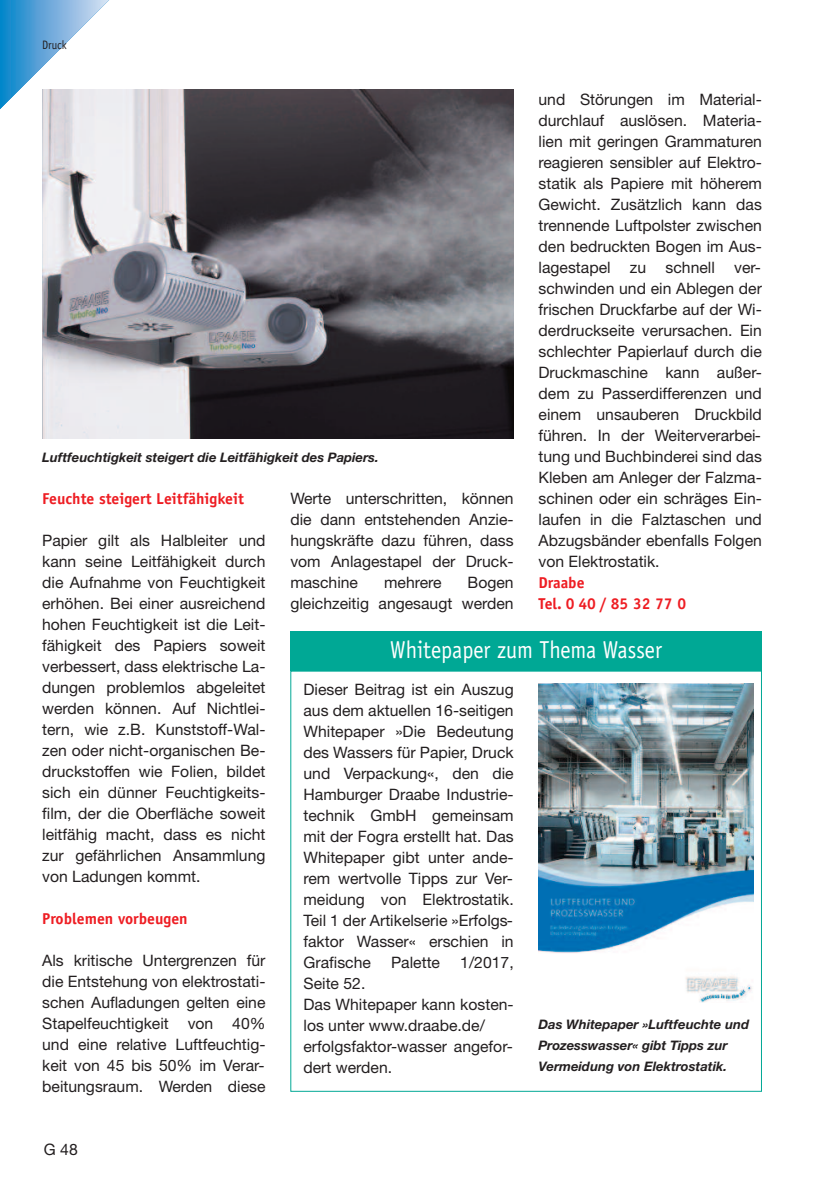
<style>
.page{position:relative;width:819px;height:1191px;background:#fff}
.page>*{position:absolute;margin:0;border:0;box-sizing:border-box;transform-origin:0 0}
.t1{font:24.5px "Officina Sans";color:#fff;scale:.9 1}
.t2{font:15.75px/21px "Helvetica Neue LT Std";color:#231f20;text-align:justify}
.t3{font:700 15.75px/21px "Officina Sans";color:#ee1d23}
.t4{font:italic 700 13.12px/21px "Helvetica Neue LT Std";color:#231f20}
.t5{font:12.25px "Officina Sans";color:#231f20;scale:.9 1}
</style>
<div class="page">
<svg style="left:0;top:0;width:109px;height:109px"></svg>
<div style="left:290px;top:631px;width:471px;height:40px;background:#00a895"></div>
<img style="left:538px;top:683px;width:215px;height:320px">
<img style="left:42px;top:89px;width:471px;height:350px">
<p class="t5" style="left:42px;top:40px;width:29px">Druck</p>
<p class="t2" style="left:538px;top:90px;width:225px">und Störungen im Material&shy;durchlauf auslösen. Materia&shy;lien mit geringen Grammaturen reagieren sensibler auf Elektro&shy;statik als Papiere mit höherem Gewicht. Zusätzlich kann das trennende Luftpolster zwischen den bedruckten Bogen im Aus&shy;lagestapel zu schnell ver&shy;schwinden und ein Ablegen der frischen Druckfarbe auf der Wi&shy;derdruckseite verursachen. Ein schlechter Papierlauf durch die Druckmaschine kann außer&shy;dem zu Passerdifferenzen und einem unsauberen Druckbild führen. In der Weiterverarbei&shy;tung und Buchbinderei sind das Kleben am Anleger der Falzma&shy;schinen oder ein schräges Ein&shy;laufen in die Falztaschen und Abzugsbänder ebenfalls Folgen von Elektrostatik.</p>
<p class="t3" style="left:538px;top:573px;width:149px">Draabe<br>Tel. 0 40 / 85 32 77 0</p>
<p class="t4" style="left:42px;top:448px;width:338px">Luftfeuchtigkeit steigert die Leitfähigkeit des Papiers.</p>
<p class="t3" style="left:42px;top:489px;width:203px">Feuchte steigert Leitfähigkeit</p>
<p class="t2" style="left:42px;top:531px;width:225px">Papier gilt als Halbleiter und kann seine Leitfähigkeit durch die Aufnahme von Feuchtigkeit erhöhen. Bei einer ausreichend hohen Feuchtigkeit ist die Leit&shy;fähigkeit des Papiers soweit verbessert, dass elektrische La&shy;dungen problemlos abgeleitet werden können. Auf Nichtlei&shy;tern, wie z.B. Kunststoff-Wal&shy;zen oder nicht-organischen Be&shy;druckstoffen wie Folien, bildet sich ein dünner Feuchtigkeits&shy;film, der die Oberfläche soweit leitfähig macht, dass es nicht zur gefährlichen Ansammlung von Ladungen kommt.</p>
<p class="t3" style="left:42px;top:909px;width:147px">Problemen vorbeugen</p>
<p class="t2" style="left:42px;top:951px;width:225px">Als kritische Untergrenzen für die Entstehung von elektrostati&shy;schen Aufladungen gelten eine Stapelfeuchtigkeit von 40% und eine relative Luftfeuchtig&shy;keit von 45 bis 50% im Verar&shy;beitungsraum. Werden diese</p>
<p class="t2" style="left:290px;top:489px;width:225px">Werte unterschritten, können die dann entstehenden Anzie&shy;hungskräfte dazu führen, dass vom Anlagestapel der Druck&shy;maschine</p>
<p class="t2" style="left:290px;top:573px;width:225px;text-align:right">Bogen<br>gleichzeitig angesaugt werden</p>
<p class="t2" style="left:384px;top:573px;width:59px">mehrere</p>
<h1 class="t1" style="left:390px;top:640px;width:303px">Whitepaper zum Thema Wasser</h1>
<p class="t2" style="left:303px;top:680px;width:212px">Dieser Beitrag ist ein Auszug aus dem aktuellen 16-seitigen Whitepaper »Die Bedeutung des Wassers für Papier, Druck und Verpackung«, den die Hamburger Draabe Industrie&shy;technik GmbH gemeinsam mit der Fogra erstellt hat. Das Whitepaper gibt unter ande&shy;rem wertvolle Tipps zur Ver&shy;meidung von Elektrostatik.<br>Teil 1 der Artikelserie »Erfolgs&shy;faktor Wasser« erschien in Grafische</p>
<p class="t2" style="left:391px;top:953px;width:50px">Palette</p>
<p class="t2" style="left:460px;top:953px;width:55px">1/2017,</p>
<p class="t2" style="left:303px;top:974px;width:212px;text-align:left">Seite 52.<br>Das Whitepaper kann kosten&shy;los unter www.draabe.de/ erfolgsfaktor-wasser angefor&shy;dert werden.</p>
<p class="t4" style="left:538px;top:1015px;width:212px">Das Whitepaper »Luftfeuchte und<br>Prozesswasser« gibt Tipps zur<br>Vermeidung von Elektrostatik.</p>
<p class="t2" style="left:44px;top:1140px;width:35px">G 48</p>
</div>
